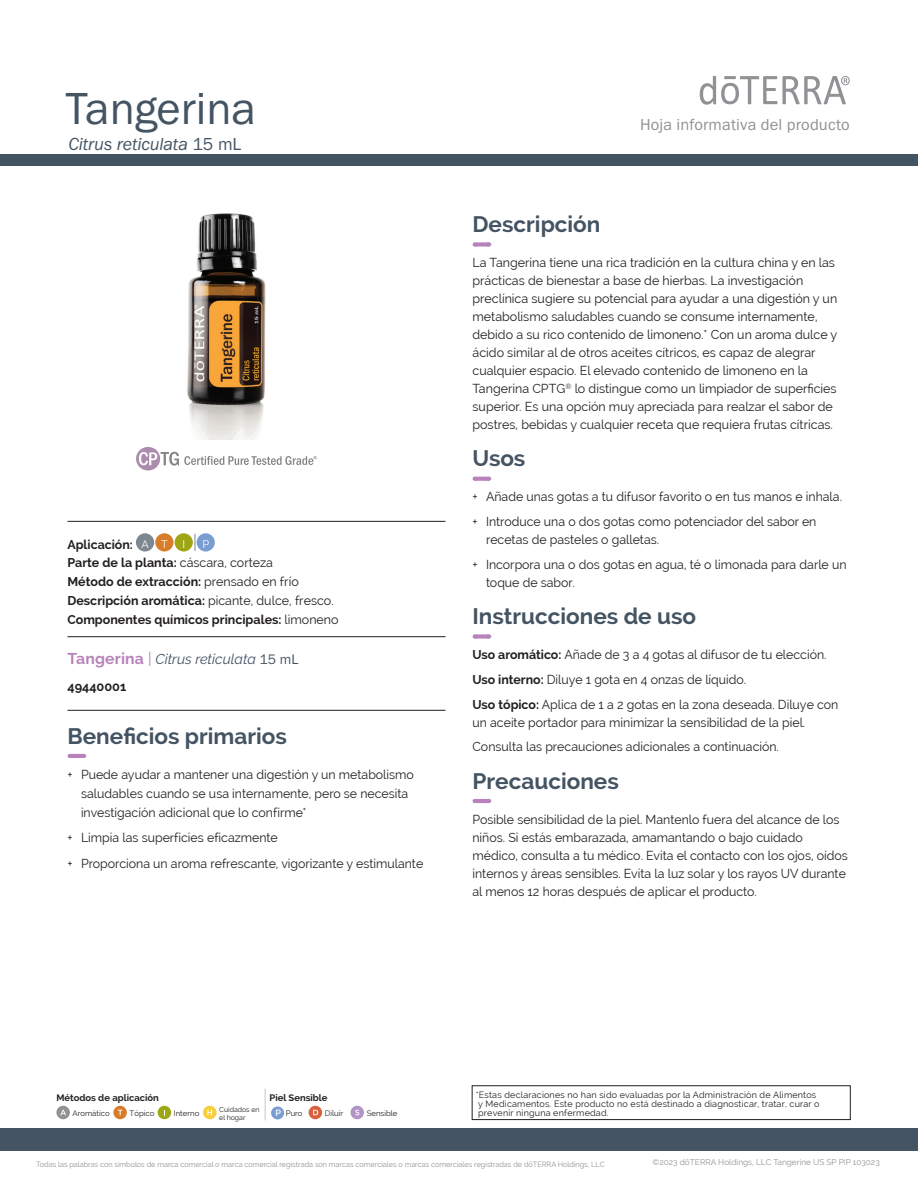
<style>
.page{position:relative;width:918px;height:1188px;background:#fff}
.page>*{position:absolute;margin:0;border:0;box-sizing:border-box;transform-origin:0 0}
.t1{font:46.5px "Franklin Gothic URW Boo";color:#445463}
.t2{font:700 22.5px "Raleway";color:#445463}
.t3{font:18px "Franklin Gothic URW Boo Ita";letter-spacing:-.005em;color:#445463}
.t4{font:16.5px "Franklin Gothic URW Boo";letter-spacing:.005em;color:#919295}
.t5{font:italic 14.25px "Raleway";color:#445463}
.t6{font:12.75px/18px "Raleway";color:#231f20}
.t7{font:700 12.75px/18.8px "Raleway";color:#231f20}
.t8{font:10.8px "Raleway";color:#fff}
.t9{font:700 9.45px "Raleway";color:#231f20}
.t10{font:9px/9px "Raleway";letter-spacing:.02em;color:#231f20}
.t11{font:8.25px "Raleway";color:#919295}
.t12{font:7.8px "Raleway";color:#231f20}
.t13{font:7.5px "Raleway";color:#919295}
.t14{font:7.05px/7.5px "Raleway";color:#231f20}
.s1{font-family:"Franklin Gothic URW Boo"}
.s2{font-weight:400;font-size:10.8px;color:#fff}
.s3{font-weight:400}
.s4{font-weight:700;font-style:normal;font-size:15.75px;color:#b783ba}
.s5{font-style:normal;font-size:15.75px;color:#b783ba}
.s6{font-family:"Franklin Gothic URW Boo";font-style:normal}
.s7{font-weight:700}
.s8{font-weight:600;font-size:9px;color:#fff}
</style>
<div class="page">
<div style="left:0;top:155px;width:918px;height:11px;background:#445463"></div>
<svg style="left:700px;top:76px;width:150px;height:29px"></svg>
<div style="left:0;top:1128px;width:918px;height:23px;background:#445463"></div>
<hr style="left:68px;top:521px;width:378px;height:1px;background:#231f20">
<hr style="left:68px;top:636px;width:378px;height:1px;background:#231f20">
<hr style="left:68px;top:710px;width:378px;height:1px;background:#231f20">
<svg style="left:70px;top:754px;width:14px;height:4px"></svg>
<svg style="left:194px;top:534px;width:2px;height:17px"></svg>
<div style="left:136px;top:533px;width:18px;height:19px;background:#7c8791;border-radius:50%"></div>
<div style="left:155px;top:533px;width:19px;height:19px;background:#d77c29;border-radius:50%"></div>
<div style="left:175px;top:533px;width:18px;height:19px;background:#9ea615;border-radius:50%"></div>
<div style="left:197px;top:533px;width:18px;height:19px;background:#799cd1;border-radius:50%"></div>
<svg style="left:475px;top:242px;width:14px;height:5px"></svg>
<svg style="left:475px;top:477px;width:14px;height:4px"></svg>
<svg style="left:475px;top:634px;width:14px;height:5px"></svg>
<svg style="left:475px;top:799px;width:14px;height:4px"></svg>
<svg style="left:136px;top:447px;width:181px;height:23px"></svg>
<img style="left:187px;top:213px;width:79px;height:226px">
<svg style="left:265px;top:1089px;width:1px;height:31px"></svg>
<div style="left:56px;top:1106px;width:14px;height:13px;background:#919295;border-radius:50%"></div>
<svg style="left:60px;top:1110px;width:6px;height:5px"></svg>
<div style="left:113px;top:1106px;width:14px;height:13px;background:#d77c29;border-radius:50%"></div>
<svg style="left:118px;top:1110px;width:4px;height:5px"></svg>
<div style="left:158px;top:1106px;width:13px;height:13px;background:#9ea615;border-radius:50%"></div>
<svg style="left:203px;top:1106px;width:14px;height:13px"></svg>
<svg style="left:207px;top:1110px;width:5px;height:5px"></svg>
<svg style="left:309px;top:1106px;width:13px;height:13px"></svg>
<svg style="left:313px;top:1110px;width:5px;height:5px"></svg>
<div style="left:350px;top:1106px;width:14px;height:13px;background:#b194c5;border-radius:50%"></div>
<svg style="left:355px;top:1110px;width:4px;height:5px"></svg>
<div style="left:271px;top:1106px;width:13px;height:13px;background:#799cd1;border-radius:50%"></div>
<div style="left:472px;top:1086px;width:378px;height:34px;border:1px solid #231f20"></div>
<h1 class="t1" style="left:66px;top:80px;width:192px">Tangerina</h1>
<h3 class="t3" style="left:68px;top:133px;width:174px">Citrus reticulata <span class="s1">15 mL</span></h3>
<p class="t7" style="left:68px;top:535px;width:102px">Aplicación: <span class="s2">A T</span></p>
<p class="t8" style="left:182px;top:537px;width:4px">I</p>
<p class="t8" style="left:203px;top:537px;width:8px">P</p>
<p class="t7" style="left:68px;top:553px;width:273px">Parte de la planta: <span class="s3">cáscara, corteza<br></span>Método de extracción: <span class="s3">prensado en frío </span>Descripción aromática: <span class="s3">picante, dulce, fresco.<br></span>Componentes químicos principales: <span class="s3">limoneno</span></p>
<p class="t5" style="left:68px;top:651px;width:232px"><span class="s4">Tangerina</span> <span class="s5">|</span> Citrus reticulata <span class="s6">15 mL</span></p>
<p class="t7" style="left:68px;top:677px;width:60px">49440001</p>
<h2 class="t2" style="left:68px;top:723px;width:221px">Beneficios primarios</h2>
<p class="t6" style="left:81px;top:765px;width:334px;line-height:18.8px;text-indent:-14px">+ Puede ayudar a mantener una digestión y un metabolismo saludables cuando se usa internamente, pero se necesita investigación adicional que lo confirme*</p>
<p class="t6" style="left:67px;top:825px;width:357px;line-height:25.5px">+ Limpia las superficies eficazmente<br>+ Proporciona un aroma refrescante, vigorizante y estimulante</p>
<p class="t4" style="left:640px;top:114px;width:211px">Hoja informativa del producto</p>
<h2 class="t2" style="left:472px;top:211px;width:129px">Descripción</h2>
<p class="t6" style="left:472px;top:254px;width:366px">La Tangerina tiene una rica tradición en la cultura china y en las prácticas de bienestar a base de hierbas. La investigación preclínica sugiere su potencial para ayudar a una digestión y un metabolismo saludables cuando se consume internamente, debido a su rico contenido de limoneno.* Con un aroma dulce y ácido similar al de otros aceites cítricos, es capaz de alegrar cualquier espacio. El elevado contenido de limoneno en la Tangerina CPTG<sup>®</sup> lo distingue como un limpiador de superficies superior. Es una opción muy apreciada para realzar el sabor de postres, bebidas y cualquier receta que requiera frutas cítricas.</p>
<h2 class="t2" style="left:472px;top:446px;width:54px">Usos</h2>
<p class="t6" style="left:472px;top:485px;width:371px;line-height:24.8px">+ Añade unas gotas a tu difusor favorito o en tus manos e inhala. + Introduce una o dos gotas como potenciador del sabor en</p>
<p class="t6" style="left:472px;top:527px;width:376px;line-height:24.8px;text-indent:14px">recetas de pasteles o galletas.<br>+ Incorpora una o dos gotas en agua, té o limonada para darle un</p>
<p class="t6" style="left:486px;top:573px;width:90px">toque de sabor.</p>
<h2 class="t2" style="left:472px;top:603px;width:225px">Instrucciones de uso</h2>
<p class="t6" style="left:472px;top:642px;width:367px;line-height:24.8px"><span class="s7">Uso aromático:</span> Añade de 3 a 4 gotas al difusor de tu elección.<br><span class="s7">Uso interno:</span> Diluye 1 gota en 4 onzas de líquido.<br><span class="s7">Uso tópico:</span> Aplica de 1 a 2 gotas en la zona deseada. Diluye con</p>
<p class="t6" style="left:472px;top:710px;width:334px;line-height:24.8px">un aceite portador para minimizar la sensibilidad de la piel.<br>Consulta las precauciones adicionales a continuación.</p>
<h2 class="t2" style="left:472px;top:768px;width:148px">Precauciones</h2>
<p class="t6" style="left:472px;top:810px;width:377px">Posible sensibilidad de la piel. Mantenlo fuera del alcance de los niños. Si estás embarazada, amamantando o bajo cuidado médico, consulta a tu médico. Evita el contacto con los ojos, oídos internos y áreas sensibles. Evita la luz solar y los rayos UV durante al menos 12 horas después de aplicar el producto.</p>
<p class="t9" style="left:56px;top:1092px;width:104px">Métodos de aplicación</p>
<p class="t9" style="left:270px;top:1092px;width:59px">Piel Sensible</p>
<p class="t12" style="left:73px;top:1109px;width:39px">Aromático</p>
<p class="t12" style="left:130px;top:1109px;width:26px">Tópico</p>
<p class="t12" style="left:174px;top:1109px;width:27px">Interno</p>
<p class="t14" style="left:219px;top:1106px;width:42px">Cuidados en el hogar</p>
<p class="t12" style="left:275px;top:1109px;width:29px"><span class="s8">P</span> Puro</p>
<p class="t12" style="left:325px;top:1109px;width:20px">Diluir</p>
<p class="t12" style="left:367px;top:1109px;width:32px">Sensible</p>
<p class="t10" style="left:476px;top:1090px;width:345px">*Estas declaraciones no han sido evaluadas por la Administración de Alimentos y Medicamentos. Este producto no está destinado a diagnosticar, tratar, curar o prevenir ninguna enfermedad.</p>
<p class="t13" style="left:36px;top:1160px;width:570px">Todas las palabras con símbolos de marca comercial o marca comercial registrada son marcas comerciales o marcas comerciales registradas de dōTERRA Holdings, LLC</p>
<p class="t11" style="left:653px;top:1157px;width:229px">©2023 dōTERRA Holdings, LLC Tangerine US SP PIP 103023</p>
</div>
